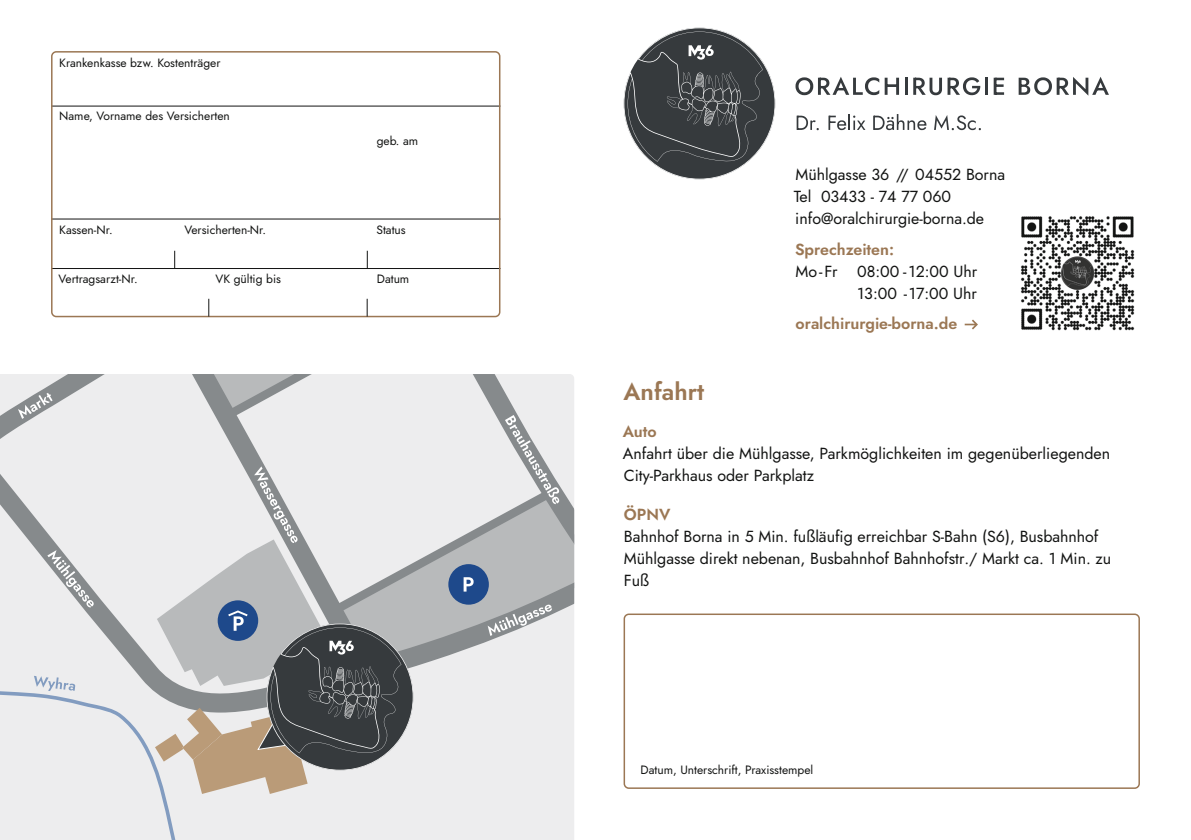
<style>
.page{position:relative;width:1191px;height:840px;background:#fff}
.page>*{position:absolute;margin:0;border:0;box-sizing:border-box;transform-origin:0 0}
.t1{font:600 24px "Jost";color:#9b7754}
.t2{font:16px/22px "Jost";color:#131413}
.t3{font:600 16px "Jost";color:#9b7754}
.t4{font:12px "Jost";color:#131413}
</style>
<div class="page">
<svg style="left:0;top:374px;width:107px;height:465px;fill:#ededee"></svg>
<svg style="left:47px;top:549px;width:47px;height:58px"></svg>
<svg style="left:34px;top:675px;width:41px;height:15px"></svg>
<svg style="left:18px;top:392px;width:35px;height:26px"></svg>
<svg style="left:107px;top:374px;width:467px;height:465px"></svg>
<hr style="left:51px;top:105px;width:449px;height:1px;background:#131413">
<hr style="left:51px;top:218px;width:449px;height:1px;background:#131413">
<hr style="left:51px;top:268px;width:449px;height:1px;background:#131413">
<div style="left:51px;top:51px;width:449px;height:266px;border:2px solid #9b7754;border-radius:5px"></div>
<svg style="left:174px;top:250px;width:1px;height:18px"></svg>
<svg style="left:367px;top:250px;width:1px;height:18px"></svg>
<svg style="left:367px;top:298px;width:1px;height:18px"></svg>
<svg style="left:208px;top:298px;width:1px;height:18px"></svg>
<div style="left:623px;top:613px;width:517px;height:175px;border:2px solid #9b7754;border-radius:5px"></div>
<svg style="left:623px;top:27px;width:152px;height:152px"></svg>
<svg style="left:795px;top:77px;width:84px;height:18px"></svg>
<hr style="left:896px;top:78px;width:3px;height:17px;background:#363a3d">
<svg style="left:887px;top:84px;width:9px;height:3px"></svg>
<hr style="left:884px;top:78px;width:3px;height:17px;background:#363a3d">
<hr style="left:904px;top:78px;width:3px;height:17px;background:#363a3d">
<svg style="left:913px;top:77px;width:67px;height:18px"></svg>
<hr style="left:985px;top:78px;width:3px;height:17px;background:#363a3d">
<svg style="left:996px;top:78px;width:8px;height:17px"></svg>
<hr style="left:993px;top:78px;width:3px;height:17px;background:#363a3d">
<svg style="left:1018px;top:77px;width:91px;height:19px"></svg>
<svg style="left:796px;top:116px;width:23px;height:14px"></svg>
<svg style="left:828px;top:114px;width:37px;height:16px"></svg>
<svg style="left:873px;top:114px;width:53px;height:16px"></svg>
<svg style="left:934px;top:115px;width:47px;height:15px"></svg>
<img style="left:1020px;top:216px;width:115px;height:115px">
<svg style="left:964px;top:319px;width:14px;height:10px"></svg>
<p class="t4" style="left:59px;top:55px;width:163px">Krankenkasse bzw. Kostenträger</p>
<p class="t4" style="left:59px;top:108px;width:172px">Name, Vorname des Versicherten</p>
<p class="t4" style="left:377px;top:133px;width:43px">geb. am</p>
<p class="t4" style="left:184px;top:221px;width:83px">Versicherten-Nr.</p>
<p class="t4" style="left:376px;top:221px;width:31px">Status</p>
<p class="t4" style="left:59px;top:221px;width:55px">Kassen-Nr.</p>
<p class="t4" style="left:59px;top:271px;width:81px">Vertragsarzt-Nr.</p>
<p class="t4" style="left:215px;top:271px;width:67px">VK gültig bis</p>
<p class="t4" style="left:377px;top:271px;width:34px">Datum</p>
<p class="t2" style="left:794px;top:163px;width:213px">Mühlgasse 36 // 04552 Borna<br>Tel 03433 - 74 77 060 info@oralchirurgie-borna.de</p>
<p class="t3" style="left:795px;top:238px;width:101px">Sprechzeiten:</p>
<p class="t2" style="left:795px;top:260px;width:183px;text-align:right">Mo-Fr 08:00 - 12:00 Uhr<br>13:00 - 17:00 Uhr</p>
<p class="t3" style="left:795px;top:312px;width:163px">oralchirurgie-borna.de</p>
<h1 class="t1" style="left:623px;top:375px;width:82px">Anfahrt</h1>
<p class="t3" style="left:623px;top:420px;width:35px">Auto</p>
<p class="t2" style="left:623px;top:442px;width:489px">Anfahrt über die Mühlgasse, Parkmöglichkeiten im gegenüberliegenden<br>City-Parkhaus oder Parkplatz</p>
<p class="t3" style="left:624px;top:503px;width:48px">ÖPNV</p>
<p class="t2" style="left:624px;top:525px;width:489px">Bahnhof Borna in 5 Min. fußläufig erreichbar S-Bahn (S6), Busbahnhof<br>Mühlgasse direkt nebenan, Busbahnhof Bahnhofstr./ Markt ca. 1 Min. zu<br>Fuß</p>
<p class="t4" style="left:640px;top:761px;width:174px">Datum, Unterschrift, Praxisstempel</p>
</div>
